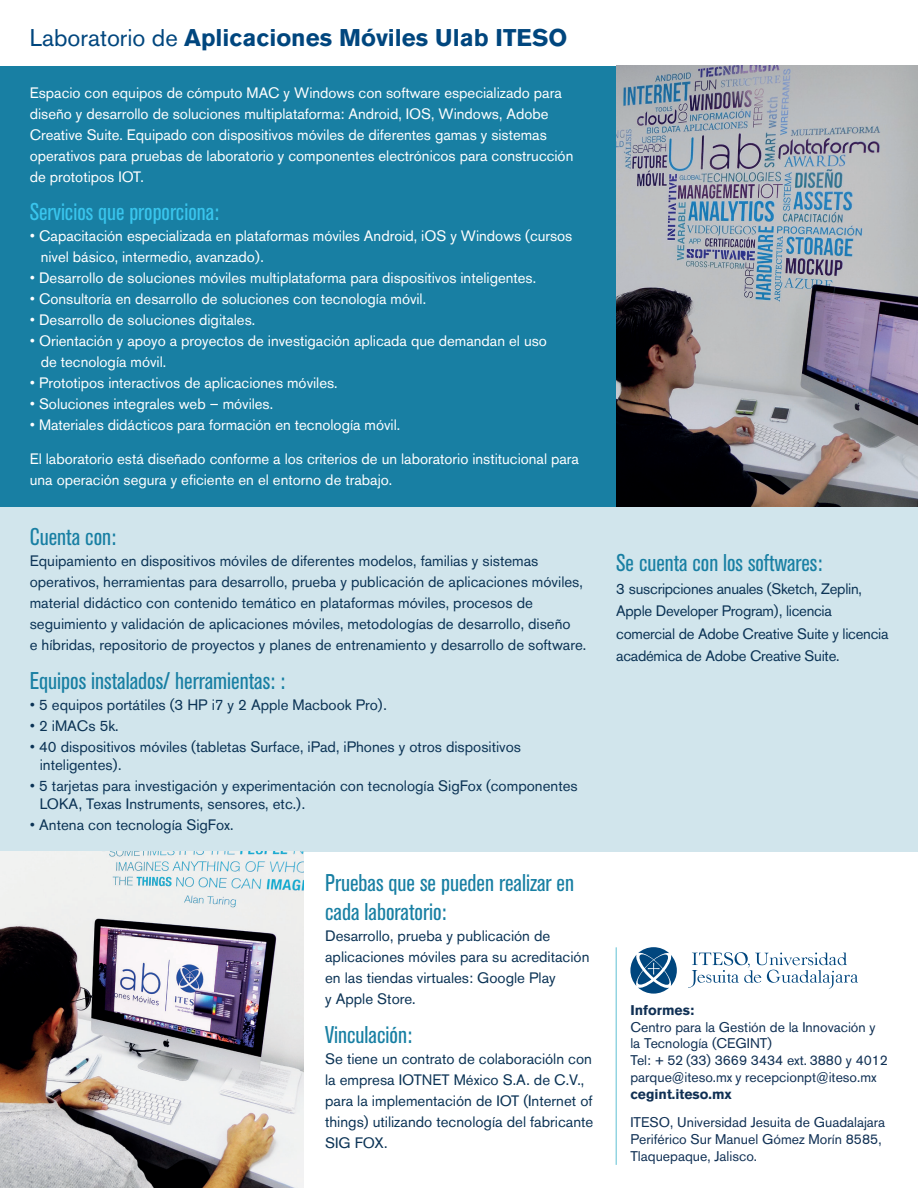
<style>
.page{position:relative;width:918px;height:1188px;background:#fff}
.page>*{position:absolute;margin:0;border:0;box-sizing:border-box;transform-origin:0 0}
.t1{font:condensed 24px/28.8px "Akzidenz Grotesk BQ";color:#187fa3}
.t2{font:700 24px "Akzidenz Grotesk BQ";color:#00467e}
.t3{font:condensed 24px "Akzidenz Grotesk BQ";color:#39c5ed}
.t4{font:15px/21px "Akzidenz Grotesk BQ";color:#0b3355}
.t5{font:15px/21px "Akzidenz Grotesk BQ";color:#fff}
.t6{font:13.95px/16.8px "Akzidenz Grotesk BQ";color:#103054}
.t7{font:700 13.95px "Akzidenz Grotesk BQ";color:#103054}
.s1{font-weight:400}
.s2{font-family:"Arial"}
</style>
<div class="page">
<div style="left:0;top:50px;width:918px;height:457px;background:#187fa3"></div>
<div style="left:0;top:507px;width:918px;height:344px;background:#d1e5ec"></div>
<div style="left:0;top:0;width:918px;height:66px;background:#fff"></div>
<img style="left:616px;top:66px;width:302px;height:441px">
<img style="left:0;top:851px;width:304px;height:337px">
<hr style="left:616px;top:947px;width:1px;height:218px;background:#8fd3e1">
<svg style="left:638px;top:981px;width:31px;height:13px"></svg>
<svg style="left:630px;top:955px;width:13px;height:31px"></svg>
<svg style="left:665px;top:955px;width:12px;height:31px"></svg>
<svg style="left:638px;top:947px;width:31px;height:13px"></svg>
<svg style="left:636px;top:953px;width:35px;height:33px"></svg>
<svg style="left:688px;top:952px;width:170px;height:37px"></svg>
<h1 class="t2" style="left:30px;top:24px;width:539px"><span class="s1">Laboratorio de</span> Aplicaciones Móviles Ulab ITESO</h1>
<p class="t5" style="left:30px;top:82px;width:545px">Espacio con equipos de cómputo MAC y Windows con software especializado para diseño y desarrollo de soluciones multiplataforma: Android, IOS, Windows, Adobe Creative Suite. Equipado con dispositivos móviles de diferentes gamas y sistemas operativos para pruebas de laboratorio y componentes electrónicos para construcción de prototipos IOT.</p>
<h1 class="t3" style="left:30px;top:199px;width:191px">Servicios que proporciona:</h1>
<p class="t5" style="left:41px;top:226px;width:533px;text-indent:-11px"><span class="s2">•</span> Capacitación especializada en plataformas móviles Android, iOS y Windows (cursos nivel básico, intermedio, avanzado).</p>
<p class="t5" style="left:30px;top:268px;width:508px"><span class="s2">•</span> Desarrollo de soluciones móviles multiplataforma para dispositivos inteligentes.</p>
<p class="t5" style="left:30px;top:289px;width:398px"><span class="s2">•</span> Consultoría en desarrollo de soluciones con tecnología móvil.</p>
<p class="t5" style="left:30px;top:310px;width:227px"><span class="s2">•</span> Desarrollo de soluciones digitales.</p>
<p class="t5" style="left:41px;top:331px;width:508px;text-indent:-11px"><span class="s2">•</span> Orientación y apoyo a proyectos de investigación aplicada que demandan el uso de tecnología móvil.</p>
<p class="t5" style="left:30px;top:373px;width:309px"><span class="s2">•</span> Prototipos interactivos de aplicaciones móviles.</p>
<p class="t5" style="left:30px;top:394px;width:245px"><span class="s2">•</span> Soluciones integrales web – móviles.</p>
<p class="t5" style="left:30px;top:415px;width:372px"><span class="s2">•</span> Materiales didácticos para formación en tecnología móvil.</p>
<p class="t5" style="left:30px;top:449px;width:551px">El laboratorio está diseñado conforme a los criterios de un laboratorio institucional para una operación segura y eficiente en el entorno de trabajo.</p>
<h1 class="t1" style="left:30px;top:523px;width:88px">Cuenta con:</h1>
<p class="t4" style="left:30px;top:550px;width:558px">Equipamiento en dispositivos móviles de diferentes modelos, familias y sistemas operativos, herramientas para desarrollo, prueba y publicación de aplicaciones móviles, material didáctico con contenido temático en plataformas móviles, procesos de seguimiento y validación de aplicaciones móviles, metodologías de desarrollo, diseño<br>e híbridas, repositorio de proyectos y planes de entrenamiento y desarrollo de software.</p>
<h1 class="t1" style="left:30px;top:667px;width:257px">Equipos instalados/ herramientas: :</h1>
<p class="t4" style="left:30px;top:694px;width:359px"><span class="s2">•</span> 5 equipos portátiles (3 HP i7 y 2 Apple Macbook Pro).</p>
<p class="t4" style="left:30px;top:715px;width:90px"><span class="s2">•</span> 2 iMACs 5k.</p>
<p class="t4" style="left:40px;top:738px;width:483px;line-height:18px;text-indent:-10px"><span class="s2">•</span> 40 dispositivos móviles (tabletas Surface, iPad, iPhones y otros dispositivos inteligentes).</p>
<p class="t4" style="left:40px;top:777px;width:539px;line-height:18px;text-indent:-10px"><span class="s2">•</span> 5 tarjetas para investigación y experimentación con tecnología SigFox (componentes<br>LOKA, Texas Instruments, sensores, etc.).</p>
<p class="t4" style="left:30px;top:814px;width:205px"><span class="s2">•</span> Antena con tecnología SigFox.</p>
<h1 class="t1" style="left:325px;top:869px;width:250px">Pruebas que se pueden realizar en cada laboratorio:</h1>
<p class="t4" style="left:325px;top:925px;width:266px">Desarrollo, prueba y publicación de aplicaciones móviles para su acreditación en las tiendas virtuales: Google Play<br>y Apple Store.</p>
<h1 class="t1" style="left:325px;top:1020px;width:89px">Vinculación:</h1>
<p class="t4" style="left:325px;top:1048px;width:270px">Se tiene un contrato de colaboracióln con la empresa IOTNET México S.A. de C.V., para la implementación de IOT (Internet of things) utilizando tecnología del fabricante SIG FOX.</p>
<h1 class="t1" style="left:616px;top:549px;width:208px">Se cuenta con los softwares:</h1>
<p class="t4" style="left:616px;top:577px;width:274px;line-height:22.5px">3 suscripciones anuales (Sketch, Zeplin, Apple Developer Program), licencia comercial de Adobe Creative Suite y licencia académica de Adobe Creative Suite.</p>
<p class="t7" style="left:630px;top:1002px;width:65px">Informes:</p>
<p class="t6" style="left:630px;top:1018px;width:259px">Centro para la Gestión de la Innovación y la Tecnología (CEGINT)<br>Tel: + 52 (33) 3669 3434 ext. 3880 y 4012 parque@iteso.mx y recepcionpt@iteso.mx</p>
<p class="t7" style="left:630px;top:1086px;width:103px">cegint.iteso.mx</p>
<p class="t6" style="left:630px;top:1114px;width:256px">ITESO, Universidad Jesuita de Guadalajara<br>Periférico Sur Manuel Gómez Morín 8585,<br>Tlaquepaque, Jalisco.</p>
</div>
